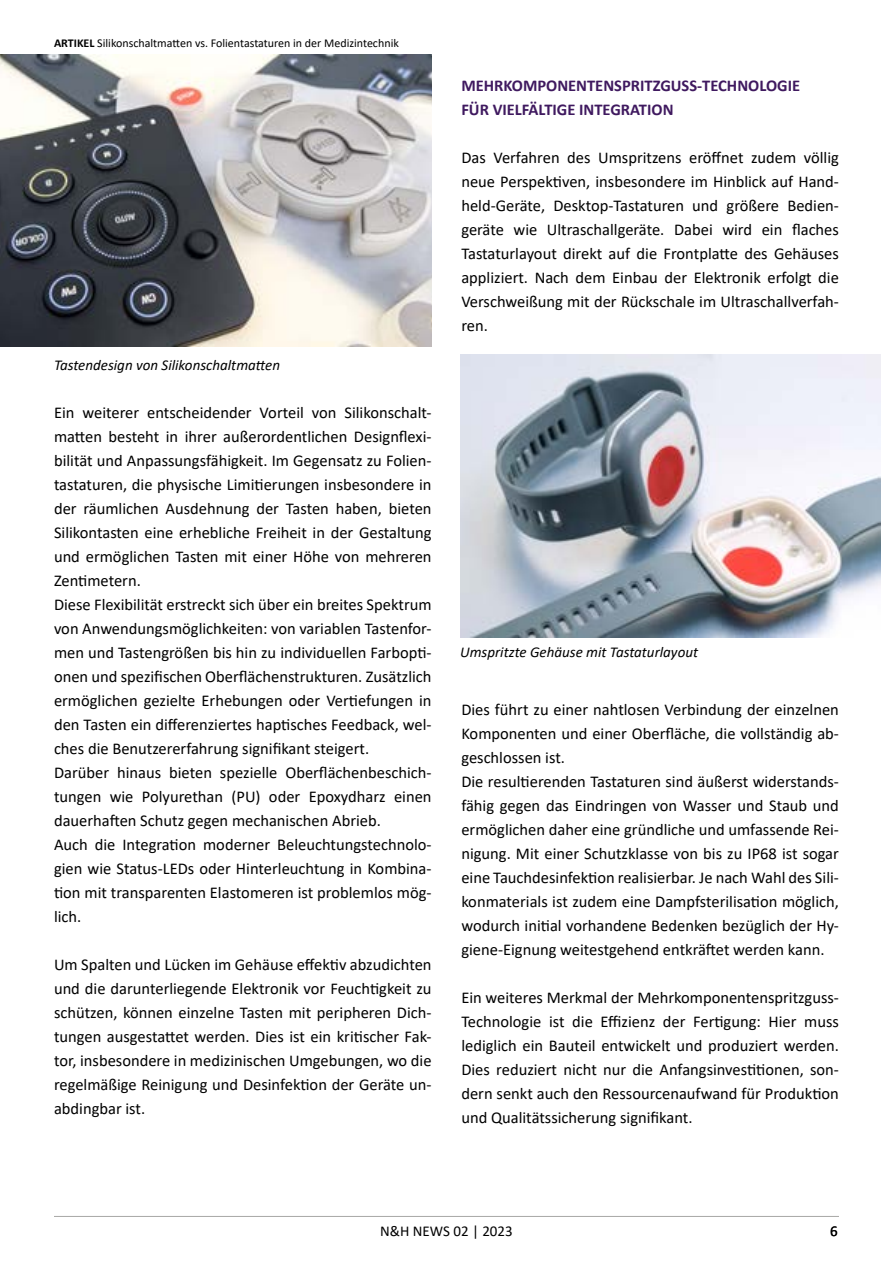
<style>
.page{position:relative;width:893px;height:1263px;background:#fff}
.page>*{position:absolute;margin:0;border:0;box-sizing:border-box;transform-origin:0 0}
.t1{font:16.5px/24px "Calibri";color:#000;text-align:justify}
.t2{font:700 16.5px/24px "Calibri";color:#3f195f}
.t3{font:italic 15px "Calibri";color:#000}
.t4{font:15px "Calibri";color:#000}
.t5{font:12px "Calibri";color:#000}
.s1{font-weight:700}
</style>
<div class="page">
<hr style="left:54px;top:1216px;width:785px;height:1px;background:#a7a7a5">
<img style="left:460px;top:354px;width:420px;height:284px">
<img style="left:0;top:54px;width:432px;height:293px">
<p class="t5" style="left:54px;top:34px;width:346px"><span class="s1">ARTIKEL</span> Silikonschaltmatten vs. Folientastaturen in der Medizintechnik</p>
<p class="t3" style="left:54px;top:354px;width:228px">Tastendesign von Silikonschaltmatten</p>
<p class="t1" style="left:54px;top:400px;width:379px;text-align:left">Ein weiterer entscheidender Vorteil von Silikonschalt&shy;matten besteht in ihrer außerordentlichen Designflexi&shy;bilität und Anpassungsfähigkeit. Im Gegensatz zu Folien&shy;tastaturen, die physische Limitierungen insbesondere in der räumlichen Ausdehnung der Tasten haben, bieten Silikontasten eine erhebliche Freiheit in der Gestaltung und ermöglichen Tasten mit einer Höhe von mehreren Zentimetern.<br>Diese Flexibilität erstreckt sich über ein breites Spektrum von Anwendungsmöglichkeiten: von variablen Tastenfor&shy;men und Tastengrößen bis hin zu individuellen Farbopti&shy;onen und spezifischen Oberflächenstrukturen. Zusätzlich ermöglichen gezielte Erhebungen oder Vertiefungen in den Tasten ein differenziertes haptisches Feedback, wel&shy;ches die Benutzererfahrung signifikant steigert.<br>Darüber hinaus bieten spezielle Oberflächenbeschich&shy;tungen wie Polyurethan (PU) oder Epoxydharz einen dauerhaften Schutz gegen mechanischen Abrieb.<br>Auch die Integration moderner Beleuchtungstechnolo&shy;gien wie Status-LEDs oder Hinterleuchtung in Kombina&shy;tion mit transparenten Elastomeren ist problemlos mög&shy;lich.</p>
<p class="t1" style="left:54px;top:952px;width:379px">Um Spalten und Lücken im Gehäuse effektiv abzudichten und die darunterliegende Elektronik vor Feuchtigkeit zu schützen, können einzelne Tasten mit peripheren Dich&shy;tungen ausgestattet werden. Dies ist ein kritischer Fak&shy;tor, insbesondere in medizinischen Umgebungen, wo die regelmäßige Reinigung und Desinfektion der Geräte un&shy;abdingbar ist.</p>
<p class="t2" style="left:461px;top:73px;width:340px">MEHRKOMPONENTENSPRITZGUSS-TECHNOLOGIE<br>FÜR VIELFÄLTIGE INTEGRATION</p>
<p class="t1" style="left:461px;top:145px;width:379px">Das Verfahren des Umspritzens eröffnet zudem völlig neue Perspektiven, insbesondere im Hinblick auf Hand&shy;held-Geräte, Desktop-Tastaturen und größere Bedien&shy;geräte wie Ultraschallgeräte. Dabei wird ein flaches Tastaturlayout direkt auf die Frontplatte des Gehäuses appliziert. Nach dem Einbau der Elektronik erfolgt die Verschweißung mit der Rückschale im Ultraschallverfah&shy;ren.</p>
<p class="t3" style="left:460px;top:642px;width:239px">Umspritzte Gehäuse mit Tastaturlayout</p>
<p class="t1" style="left:461px;top:697px;width:379px;text-align:left">Dies führt zu einer nahtlosen Verbindung der einzelnen Komponenten und einer Oberfläche, die vollständig ab&shy;geschlossen ist.<br>Die resultierenden Tastaturen sind äußerst widerstands&shy;fähig gegen das Eindringen von Wasser und Staub und ermöglichen daher eine gründliche und umfassende Rei&shy;nigung. Mit einer Schutzklasse von bis zu IP68 ist sogar eine Tauchdesinfektion realisierbar. Je nach Wahl des Sili&shy;konmaterials ist zudem eine Dampfsterilisation möglich, wodurch initial vorhandene Bedenken bezüglich der Hy&shy;giene-Eignung weitestgehend entkräftet werden kann.</p>
<p class="t1" style="left:461px;top:985px;width:379px">Ein weiteres Merkmal der Mehrkomponentenspritzguss-Technologie ist die Effizienz der Fertigung: Hier muss lediglich ein Bauteil entwickelt und produziert werden.<br>Dies reduziert nicht nur die Anfangsinvestitionen, son&shy;dern senkt auch den Ressourcenaufwand für Produktion und Qualitätssicherung signifikant.</p>
<p class="t4" style="left:380px;top:1221px;width:134px">N&amp;H NEWS 02 | 2023</p>
<p class="t4" style="left:830px;top:1221px;width:9px">6</p>
</div>
